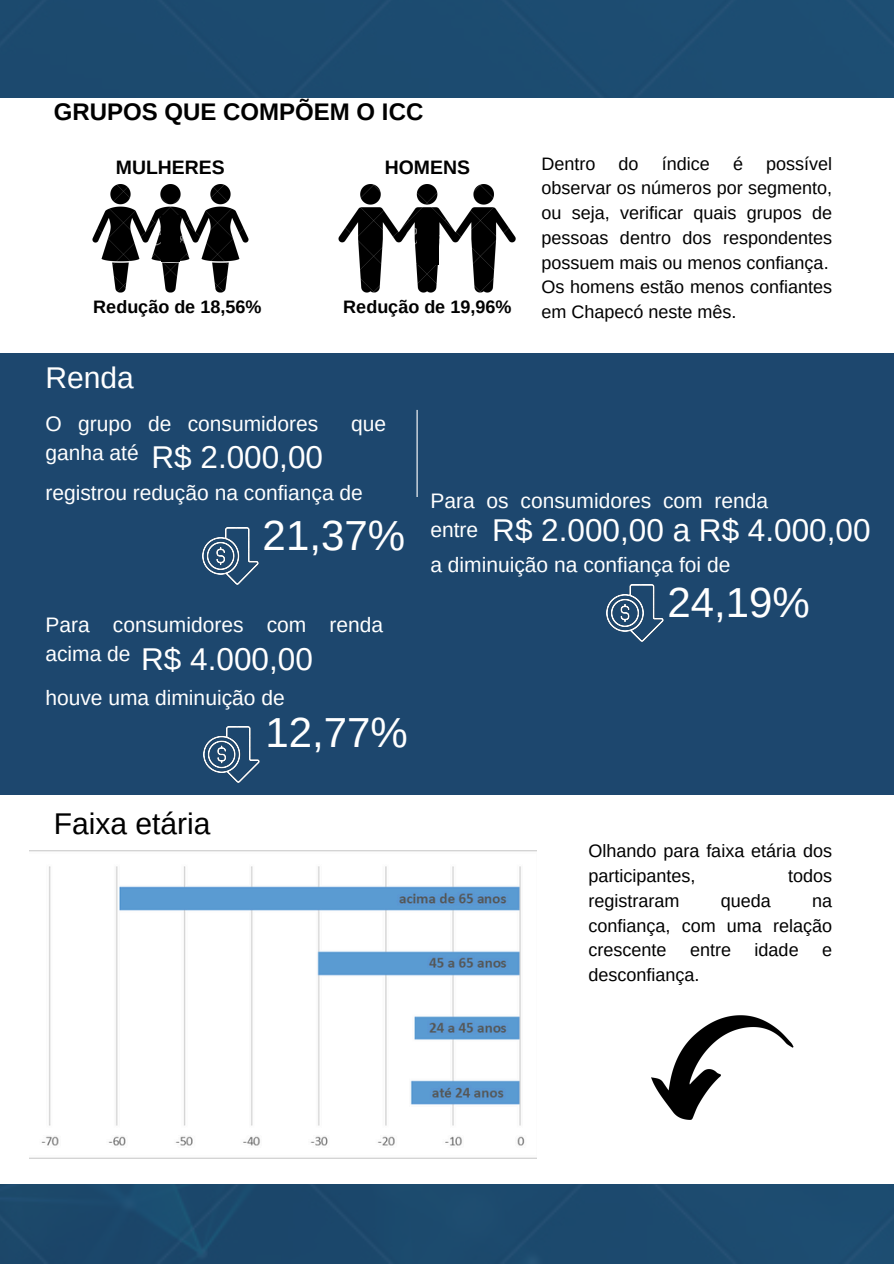
<style>
.page{position:relative;width:894px;height:1264px;background:#fff}
.page>*{position:absolute;margin:0;border:0;box-sizing:border-box;transform-origin:0 0}
.t1{font:42px "Arimo";color:#fff}
.t2{font:31.5px "Arimo";color:#fff}
.t3{font:30px "Arimo";color:#000}
.t4{font:30px "Arimo";color:#fff}
.t5{font:700 24px "Arimo";color:#000}
.t6{font:21px/29.2px "Arimo";color:#fff}
.t7{font:700 19.35px "Arimo";color:#000}
.t8{font:18px/24.8px "Arimo";color:#000;text-align:justify}
.t9{font:700 18px "Arimo";color:#000}
</style>
<div class="page">
<div style="left:0;top:0;width:893px;height:1263px;background:#1c4b6f"></div>
<div style="left:0;top:98px;width:893px;height:1085px;background:#fff"></div>
<img style="left:92px;top:184px;width:156px;height:108px">
<img style="left:339px;top:184px;width:176px;height:108px">
<div style="left:0;top:353px;width:893px;height:442px;background:#1d476e"></div>
<img style="left:202px;top:528px;width:56px;height:56px">
<img style="left:204px;top:726px;width:56px;height:56px">
<hr style="left:416px;top:410px;width:1px;height:354px;background:#fff">
<img style="left:606px;top:585px;width:57px;height:56px">
<img style="left:30px;top:850px;width:506px;height:308px">
<div style="left:313px;top:497px;width:267px;height:268px;background:#1d476e"></div>
<div style="left:417px;top:218px;width:21px;height:46px;background:#000"></div>
<div style="left:161px;top:215px;width:18px;height:47px;background:#000"></div>
<img style="left:651px;top:1015px;width:142px;height:104px">
<p class="t5" style="left:54px;top:98px;width:371px">GRUPOS QUE COMPÕEM O ICC</p>
<p class="t7" style="left:385px;top:156px;width:87px">HOMENS</p>
<h4 class="t7" style="left:116px;top:156px;width:110px">MULHERES</h4>
<h5 class="t9" style="left:93px;top:297px;width:169px">Redução de 18,56%</h5>
<p class="t4" style="left:45px;top:361px;width:90px">Renda</p>
<h5 class="t9" style="left:343px;top:297px;width:169px">Redução de 19,96%</h5>
<p class="t6" style="left:45px;top:409px;width:274px">O grupo de consumidores</p>
<p class="t6" style="left:351px;top:409px;width:37px">que</p>
<p class="t6" style="left:45px;top:438px;width:95px">ganha até</p>
<p class="t2" style="left:151px;top:439px;width:173px">R$ 2.000,00</p>
<h6 class="t8" style="left:541px;top:151px;width:292px;text-indent:225px">possível observar os números por segmento, ou seja, verificar quais grupos de pessoas dentro dos respondentes possuem mais ou menos confiança.</h6>
<h6 class="t8" style="left:541px;top:275px;width:292px">Os homens estão menos confiantes em Chapecó neste mês.</h6>
<h6 class="t8" style="left:541px;top:151px;width:55px">Dentro</h6>
<h6 class="t8" style="left:618px;top:151px;width:22px">do</h6>
<h6 class="t8" style="left:661px;top:151px;width:50px">índice</h6>
<h6 class="t8" style="left:732px;top:151px;width:12px">é</h6>
<p class="t6" style="left:45px;top:478px;width:319px">registrou redução na confiança de</p>
<p class="t1" style="left:262px;top:512px;width:144px">21,37%</p>
<h3 class="t6" style="left:45px;top:610px;width:339px">Para consumidores com renda acima de</h3>
<h6 class="t2" style="left:141px;top:641px;width:173px">R$ 4.000,00</h6>
<h2 class="t6" style="left:45px;top:683px;width:241px">houve uma diminuição de</h2>
<h6 class="t1" style="left:265px;top:708px;width:144px">12,77%</h6>
<h1 class="t3" style="left:54px;top:806px;width:158px">Faixa etária</h1>
<p class="t6" style="left:430px;top:486px;width:339px">Para os consumidores com renda entre</p>
<h1 class="t6" style="left:430px;top:549px;width:301px">a diminuição na confiança foi de</h1>
<p class="t1" style="left:667px;top:579px;width:144px">24,19%</p>
<h6 class="t2" style="left:492px;top:512px;width:379px">R$ 2.000,00 a R$ 4.000,00</h6>
<h3 class="t8" style="left:588px;top:838px;width:245px">Olhando para faixa etária dos participantes,</h3>
<h3 class="t8" style="left:788px;top:863px;width:46px">todos</h3>
<h3 class="t8" style="left:588px;top:888px;width:92px">registraram</h3>
<h3 class="t8" style="left:720px;top:888px;width:52px">queda</h3>
<h3 class="t8" style="left:588px;top:888px;width:245px;text-indent:224px">na confiança, com uma relação crescente</h3>
<h3 class="t8" style="left:689px;top:937px;width:43px">entre</h3>
<h3 class="t8" style="left:754px;top:937px;width:46px">idade</h3>
<h3 class="t8" style="left:822px;top:937px;width:12px">e</h3>
<h3 class="t8" style="left:588px;top:962px;width:113px">desconfiança.</h3>
</div>
